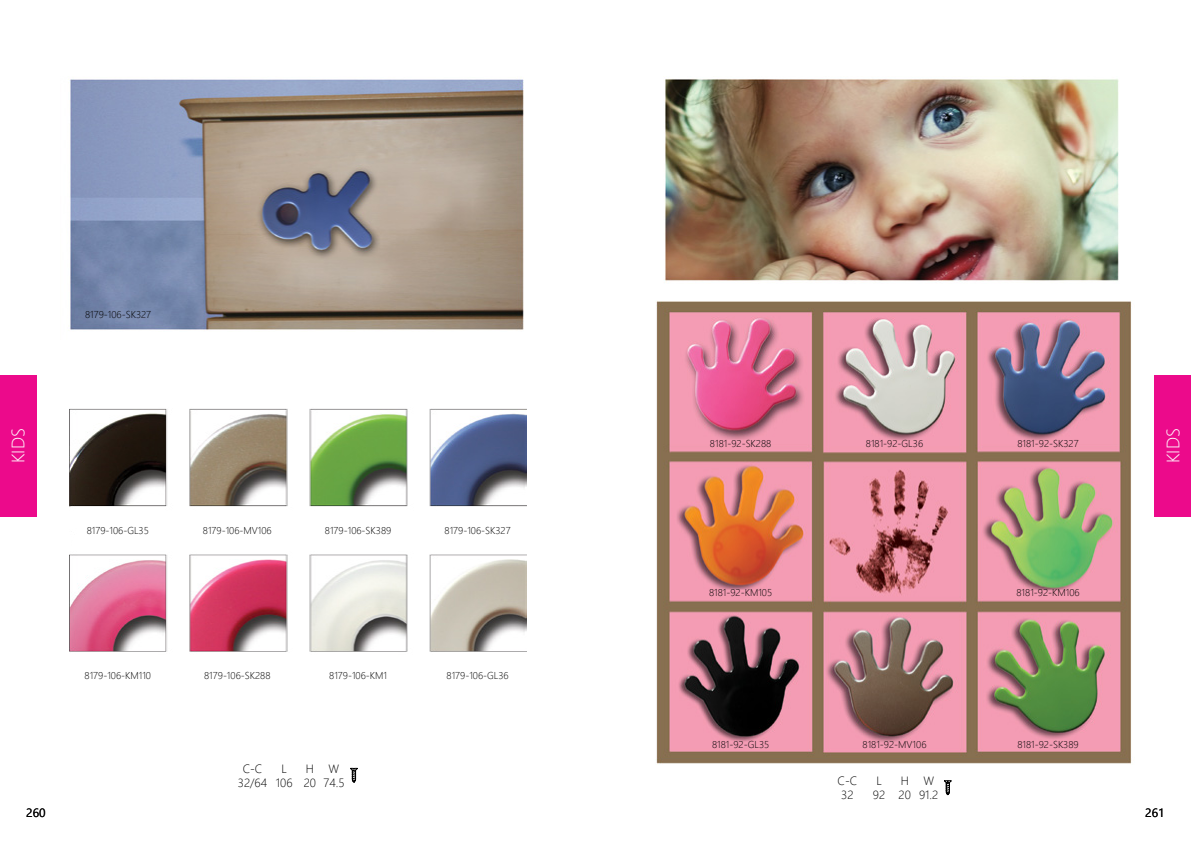
<style>
.page{position:relative;width:1191px;height:842px;background:#fff}
.page>*{position:absolute;margin:0;border:0;box-sizing:border-box;transform-origin:0 0}
.t1{font:300 18px "Segoe UI";color:#fff}
.t2{font:300 12px/14.2px "Segoe UI";color:#000}
.t3{font:12px "Segoe UI";color:#000}
.t4{font:300 10px "Segoe UI";color:#000}
</style>
<div class="page">
<div style="left:0;top:375px;width:36px;height:141px;background:#ec0a8b"></div>
<div style="left:1155px;top:375px;width:36px;height:141px;background:#ec0a8b"></div>
<img style="left:70px;top:79px;width:454px;height:251px">
<img style="left:69px;top:408px;width:457px;height:244px">
<svg style="left:350px;top:768px;width:8px;height:14px"></svg>
<img style="left:656px;top:301px;width:476px;height:464px">
<img style="left:664px;top:79px;width:455px;height:202px">
<svg style="left:944px;top:780px;width:7px;height:15px"></svg>
<p class="t4" style="left:85px;top:306px;width:68px">8179-106-SK327</p>
<h1 class="t1" style="left:4px;top:463px;width:36px;rotate:-90deg">KIDS</h1>
<h1 class="t1" style="left:1158px;top:463px;width:36px;rotate:-90deg">KIDS</h1>
<p class="t4" style="left:710px;top:435px;width:63px">8181-92-SK288</p>
<p class="t4" style="left:1017px;top:435px;width:63px">8181-92-SK327</p>
<p class="t4" style="left:866px;top:435px;width:59px">8181-92-GL36</p>
<p class="t4" style="left:87px;top:523px;width:64px">8179-106-GL35</p>
<p class="t4" style="left:203px;top:523px;width:70px">8179-106-MV106</p>
<p class="t4" style="left:325px;top:523px;width:68px">8179-106-SK389</p>
<p class="t4" style="left:444px;top:523px;width:68px">8179-106-SK327</p>
<p class="t4" style="left:84px;top:668px;width:68px">8179-106-KM110</p>
<p class="t4" style="left:204px;top:668px;width:68px">8179-106-SK288</p>
<p class="t4" style="left:329px;top:668px;width:59px">8179-106-KM1</p>
<p class="t2" style="left:243px;top:761px;width:21px">C-C</p>
<p class="t2" style="left:281px;top:761px;width:7px">L</p>
<p class="t2" style="left:306px;top:761px;width:10px">H</p>
<p class="t2" style="left:238px;top:775px;width:31px">32/64</p>
<p class="t2" style="left:276px;top:761px;width:70px;text-indent:53px">W<br>106 20 74.5</p>
<p class="t4" style="left:446px;top:668px;width:64px">8179-106-GL36</p>
<p class="t4" style="left:709px;top:584px;width:65px">8181-92-KM105</p>
<p class="t4" style="left:712px;top:736px;width:59px">8181-92-GL35</p>
<p class="t4" style="left:862px;top:736px;width:65px">8181-92-MV106</p>
<p class="t2" style="left:837px;top:773px;width:21px">C-C</p>
<p class="t2" style="left:876px;top:773px;width:7px">L</p>
<p class="t2" style="left:900px;top:773px;width:10px">H</p>
<p class="t2" style="left:841px;top:787px;width:14px">32</p>
<p class="t2" style="left:873px;top:773px;width:67px;text-indent:50px">W<br>92 20 91.2</p>
<p class="t4" style="left:1016px;top:585px;width:65px">8181-92-KM106</p>
<p class="t4" style="left:1017px;top:736px;width:63px">8181-92-SK389</p>
<p class="t3" style="left:26px;top:803px;width:21px">260</p>
<p class="t3" style="left:1145px;top:803px;width:21px">261</p>
</div>
